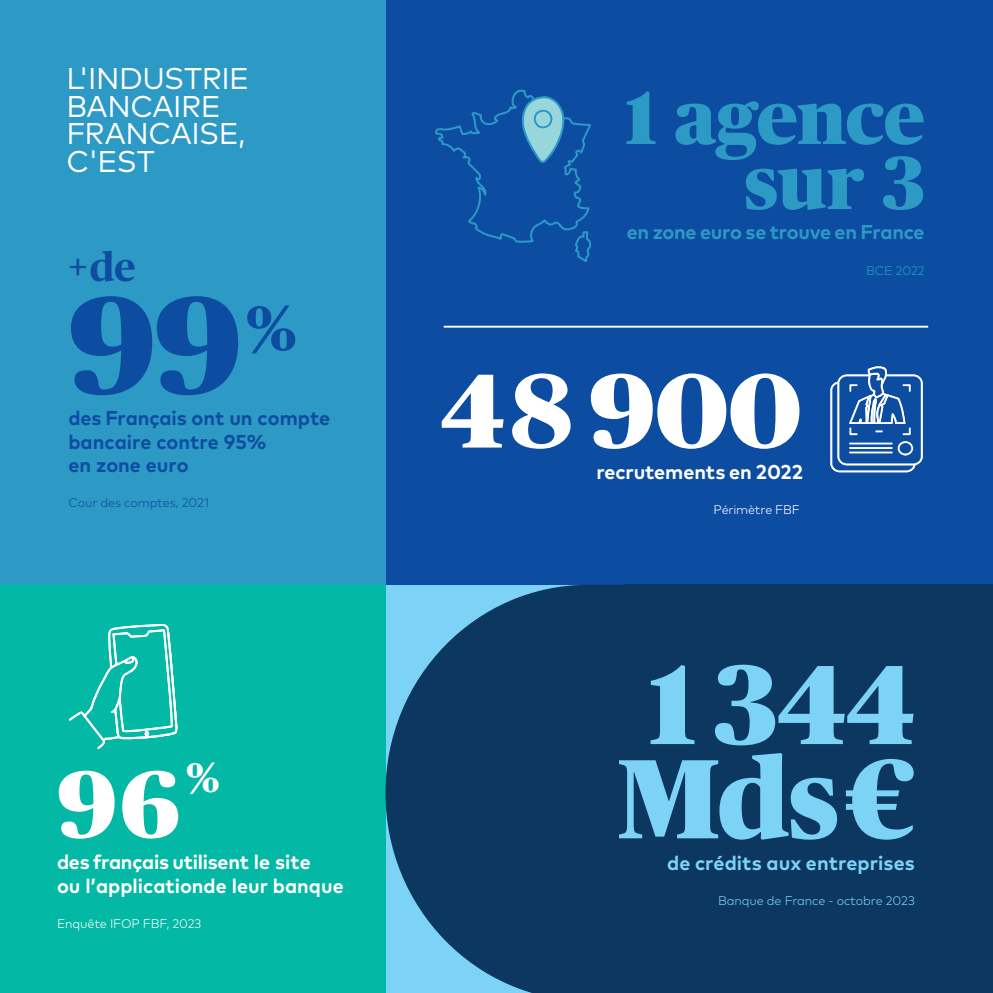
<style>
.page{position:relative;width:993px;height:993px;background:#fff}
.page>*{position:absolute;margin:0;border:0;box-sizing:border-box;transform-origin:0 0}
.t1{font:900 138px "Publico";color:#0d4da1}
.t2{font:900 112.5px/94.2px "Publico";letter-spacing:-.005em;color:#7cd3f6}
.t3{font:900 105px "Publico";color:#fff}
.t4{font:900 94.75px "Publico";color:#fff}
.t5{font:900 75px/65px "Publico";letter-spacing:-.005em;color:#2d99c5;text-align:right}
.t6{font:900 62.75px "Publico";color:#0d4da1}
.t7{font:900 41.25px "Publico";color:#fff}
.t8{font:700 40px "Publico";color:#0d4da1}
.t9{font:30px/27.5px "Mark Pro";letter-spacing:-.015em;color:#fff}
.t10{font:700 20px/23.8px "Mark Pro";color:#fff}
.t11{font:700 20px/23.8px "Mark Pro";color:#0d4da1}
.t12{font:700 20px "Mark Pro";letter-spacing:-.015em;color:#2d99c5}
.t13{font:700 19.75px "Mark Pro";letter-spacing:.005em;color:#7cd3f6}
.t14{font:300 12.5px "Mark Pro";letter-spacing:-.015em;color:#fff}
.t15{font:300 12.5px "Mark Pro";letter-spacing:-.01em;color:#7cd3f6}
.t16{font:300 12.5px "Mark Pro";letter-spacing:-.01em;color:#0d4da1}
.t17{font:300 12.5px "Mark Pro";letter-spacing:-.01em;color:#2d99c5}
</style>
<div class="page">
<div style="left:385px;top:0;width:607px;height:584px;background:#0d4da1"></div>
<div style="left:0;top:0;width:385px;height:584px;background:#2d99c5"></div>
<div style="left:0;top:584px;width:385px;height:408px;background:#03b8a4"></div>
<hr style="left:443px;top:325px;width:484px;height:2px;background:#fff">
<div style="left:385px;top:584px;width:607px;height:408px;background:#0c3761"></div>
<svg style="left:69px;top:623px;width:109px;height:127px"></svg>
<div style="left:830px;top:381px;width:85px;height:91px;border:2px solid #fff;border-radius:8px"></div>
<div style="left:838px;top:375px;width:83px;height:89px;background:#0d4da1;border-radius:8px"></div>
<div style="left:837px;top:374px;width:85px;height:91px;border:2px solid #fff;border-radius:8px"></div>
<svg style="left:847px;top:366px;width:64px;height:88px"></svg>
<div style="left:897px;top:441px;width:15px;height:14px;background:#0d4da1;border:2px solid #fff;border-radius:50%"></div>
<svg style="left:435px;top:89px;width:156px;height:173px"></svg>
<h3 class="t9" style="left:66px;top:62px;width:184px">L'INDUSTRIE<br>BANCAIRE<br>FRANCAISE,<br>C'EST</h3>
<h3 class="t8" style="left:68px;top:245px;width:69px">+de</h3>
<h1 class="t1" style="left:68px;top:268px;width:174px">99</h1>
<p class="t11" style="left:68px;top:404px;width:263px">des Français ont un compte bancaire contre 95%<br>en zone euro</p>
<p class="t16" style="left:68px;top:493px;width:142px">Cour des comptes, 2021</p>
<h3 class="t6" style="left:246px;top:293px;width:52px">%</h3>
<h3 class="t7" style="left:186px;top:754px;width:35px">%</h3>
<h3 class="t4" style="left:57px;top:751px;width:124px">96</h3>
<p class="t10" style="left:57px;top:847px;width:288px">des français utilisent le site<br>ou l’applicationde leur banque</p>
<p class="t14" style="left:57px;top:913px;width:146px">Enquête IFOP FBF, 2023</p>
<h3 class="t5" style="left:625px;top:85px;width:301px">1 agence sur 3</h3>
<p class="t12" style="left:626px;top:216px;width:299px">en zone euro se trouve en France</p>
<h3 class="t3" style="left:440px;top:352px;width:363px">48 900</h3>
<p class="t10" style="left:596px;top:458px;width:208px">recrutements en 2022</p>
<p class="t14" style="left:713px;top:500px;width:88px">Périmètre FBF</p>
<p class="t17" style="left:865px;top:261px;width:60px">BCE 2022</p>
<h2 class="t2" style="left:617px;top:657px;width:299px">1 344<br>Mds€</h2>
<p class="t13" style="left:667px;top:847px;width:249px">de crédits aux entreprises</p>
<p class="t15" style="left:718px;top:890px;width:198px">Banque de France - octobre 2023</p>
</div>
